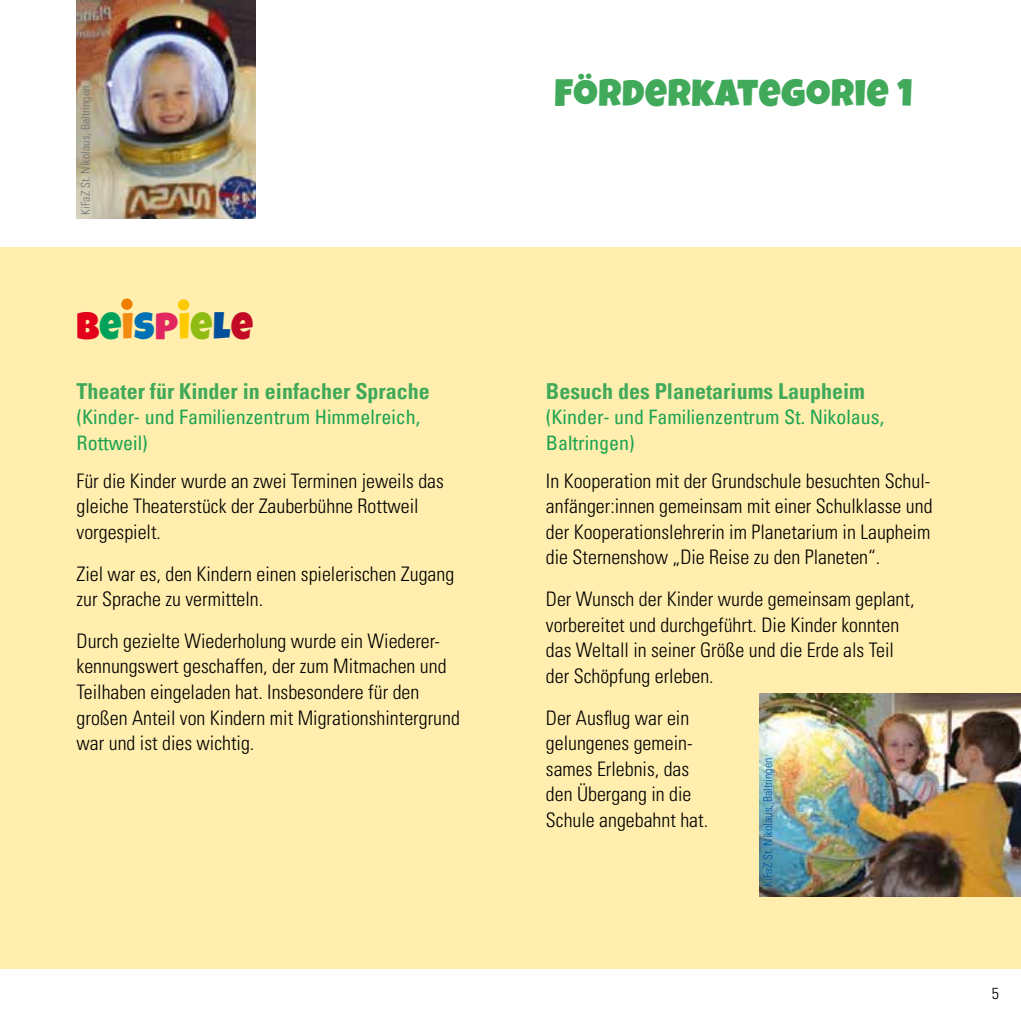
<style>
.page{position:relative;width:1021px;height:1021px;background:#fff}
.page>*{position:absolute;margin:0;border:0;box-sizing:border-box;transform-origin:0 0}
.t1{font:38px "Luckiest Guy";letter-spacing:.02em;color:#40a95a}
.t2{font:38px "Luckiest Guy";letter-spacing:.02em;color:#e2001a}
.t3{font:700 condensed 22px "Univers LT Pro";color:#40a95a}
.t4{font:300 condensed 20px/25.6px "Univers";color:#000}
.t5{font:condensed 20px/25.6px "Univers LT Pro";color:#1ea451}
.t6{font:300 condensed 16px "Univers";color:#000}
.t7{font:300 condensed 12px "Univers";color:#707172}
.t8{font:300 condensed 12px "Univers";color:#0056a0}
.s1{color:#00a25b}
.s2{color:#f18c10}
.s3{color:#0071b5}
.s4{color:#e2265f}
.s5{color:#fecb00}
.s6{color:#8fbc13}
.s7{color:#00509c}
.s8{color:#c20926}
</style>
<div class="page">
<div style="left:0;top:247px;width:1020px;height:721px;background:#ffeeae"></div>
<div style="left:121px;top:298px;width:12px;height:12px;background:#ee7d00;border-radius:50%"></div>
<div style="left:178px;top:299px;width:11px;height:11px;background:#fecb00;border-radius:50%"></div>
<img style="left:76px;top:0;width:179px;height:218px">
<img style="left:759px;top:693px;width:261px;height:203px">
<p class="t7" style="left:81px;top:215px;width:131px;rotate:-90deg">KiFaZ St. Nikolaus, Baltringen</p>
<h1 class="t2" style="left:77px;top:303px;width:178px">B<span class="s1">E</span><span class="s2">I</span><span class="s3">S</span><span class="s4">P</span><span class="s5">I</span><span class="s6">E</span><span class="s7">L</span><span class="s8">E</span></h1>
<p class="t3" style="left:77px;top:382px;width:355px">Theater für Kinder in einfacher Sprache</p>
<p class="t5" style="left:77px;top:406px;width:345px">(Kinder- und Familienzentrum Himmelreich,<br>Rottweil)</p>
<p class="t4" style="left:77px;top:469px;width:369px">Für die Kinder wurde an zwei Terminen jeweils das gleiche Theaterstück der Zauberbühne Rottweil vorgespielt.</p>
<p class="t4" style="left:77px;top:562px;width:379px">Ziel war es, den Kindern einen spielerischen Zugang zur Sprache zu vermitteln.</p>
<p class="t4" style="left:77px;top:629px;width:385px">Durch gezielte Wiederholung wurde ein Wiederer&shy;kennungswert geschaffen, der zum Mitmachen und Teilhaben eingeladen hat. Insbesondere für den großen Anteil von Kindern mit Migrationshintergrund war und ist dies wichtig.</p>
<h1 class="t1" style="left:554px;top:71px;width:359px">FÖRDERKATEGORIE 1</h1>
<p class="t3" style="left:546px;top:382px;width:320px">Besuch des Planetariums Laupheim</p>
<p class="t5" style="left:546px;top:406px;width:340px">(Kinder- und Familienzentrum St. Nikolaus,<br>Baltringen)</p>
<p class="t4" style="left:546px;top:469px;width:388px;text-align:justify">In Kooperation mit der Grundschule besuchten Schul&shy;anfänger:innen gemeinsam mit einer Schulklasse und der Kooperationslehrerin im Planetarium in Laupheim die Sternenshow „Die Reise zu den Planeten“.</p>
<p class="t4" style="left:546px;top:588px;width:370px">Der Wunsch der Kinder wurde gemeinsam geplant, vorbereitet und durchgeführt. Die Kinder konnten das Weltall in seiner Größe und die Erde als Teil der Schöpfung erleben.</p>
<p class="t4" style="left:546px;top:706px;width:164px">Der Ausflug war ein gelungenes gemein&shy;sames Erlebnis, das den Übergang in die<br>Schule angebahnt hat.</p>
<p class="t8" style="left:763px;top:887px;width:131px;rotate:-90deg">KiFaZ St. Nikolaus, Baltringen</p>
<p class="t6" style="left:991px;top:987px;width:9px">5</p>
</div>
